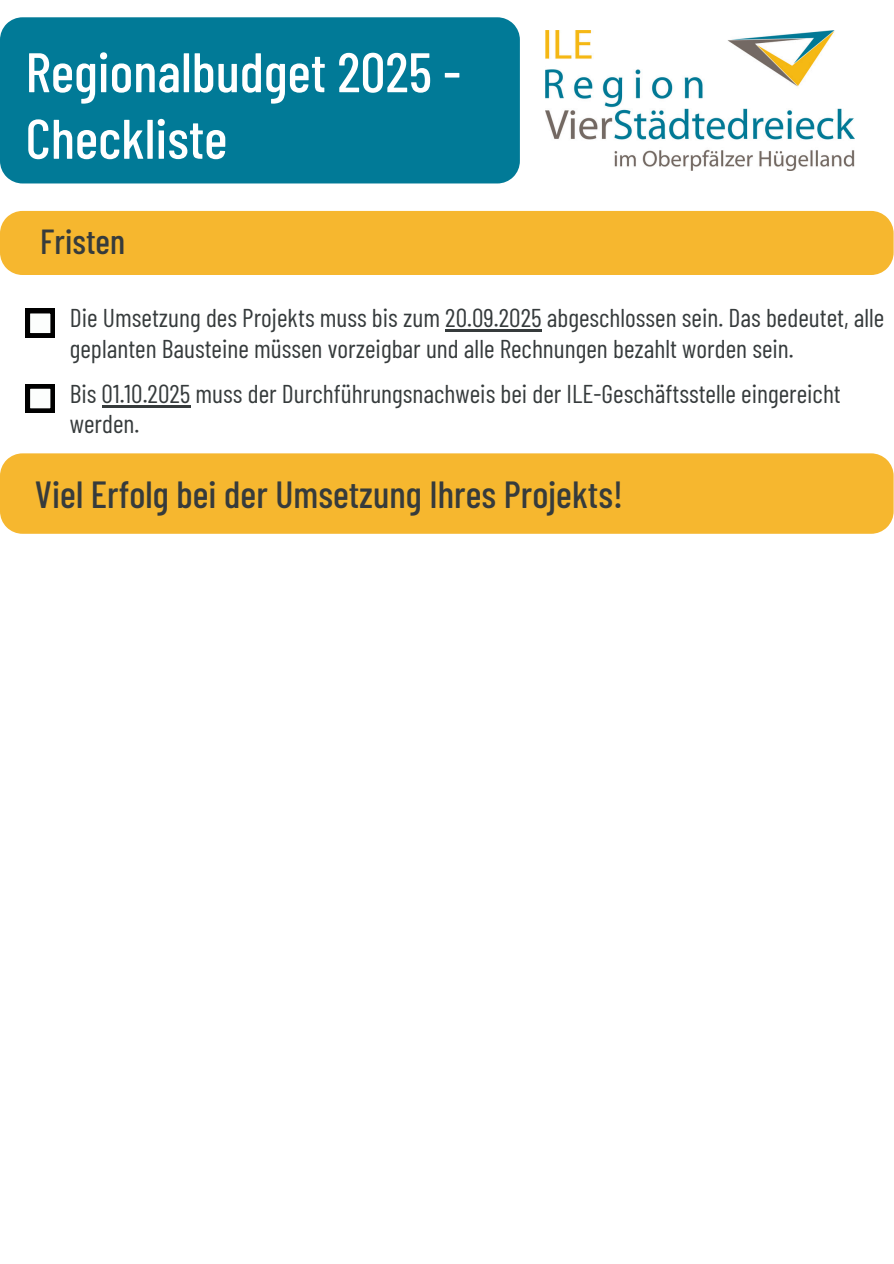
<style>
.page{position:relative;width:894px;height:1264px;background:#fff}
.page>*{position:absolute;margin:0;border:0;box-sizing:border-box;transform-origin:0 0}
.t1{font:500 55.65px/66.4px "Barlow Condensed";color:#fff}
.t2{font:500 37.8px "Barlow Condensed";color:#363b3c}
.t3{font:500 34.8px "Barlow Condensed";color:#363b3c}
.t4{font:25.8px/30.3px "Barlow Condensed";color:#363b3c}
</style>
<div class="page">
<div style="left:0;top:17px;width:519px;height:166px;background:#017a97"></div>
<img style="left:545px;top:30px;width:309px;height:141px">
<svg style="left:26px;top:309px;width:29px;height:28px"></svg>
<div style="left:0;top:211px;width:893px;height:64px;background:#f6b72f"></div>
<hr style="left:445px;top:329px;width:96px;height:3px;background:#363b3c">
<hr style="left:102px;top:405px;width:88px;height:2px;background:#363b3c">
<div style="left:26px;top:384px;width:29px;height:29px;background:#000"></div>
<svg style="left:30px;top:388px;width:21px;height:21px"></svg>
<div style="left:0;top:453px;width:893px;height:81px;background:#f6b72f"></div>
<p class="t1" style="left:26px;top:37px;width:437px">Regionalbudget 2025 -<br>Checkliste</p>
<h2 class="t3" style="left:40px;top:219px;width:86px">Fristen</h2>
<p class="t4" style="left:70px;top:302px;width:815px">Die Umsetzung des Projekts muss bis zum 20.09.2025 abgeschlossen sein. Das bedeutet, alle geplanten Bausteine müssen vorzeigbar und alle Rechnungen bezahlt worden sein.</p>
<p class="t4" style="left:70px;top:377px;width:772px">Bis 01.10.2025 muss der Durchführungsnachweis bei der ILE-Geschäftsstelle eingereicht werden.</p>
<h2 class="t2" style="left:35px;top:470px;width:589px">Viel Erfolg bei der Umsetzung Ihres Projekts!</h2>
</div>
